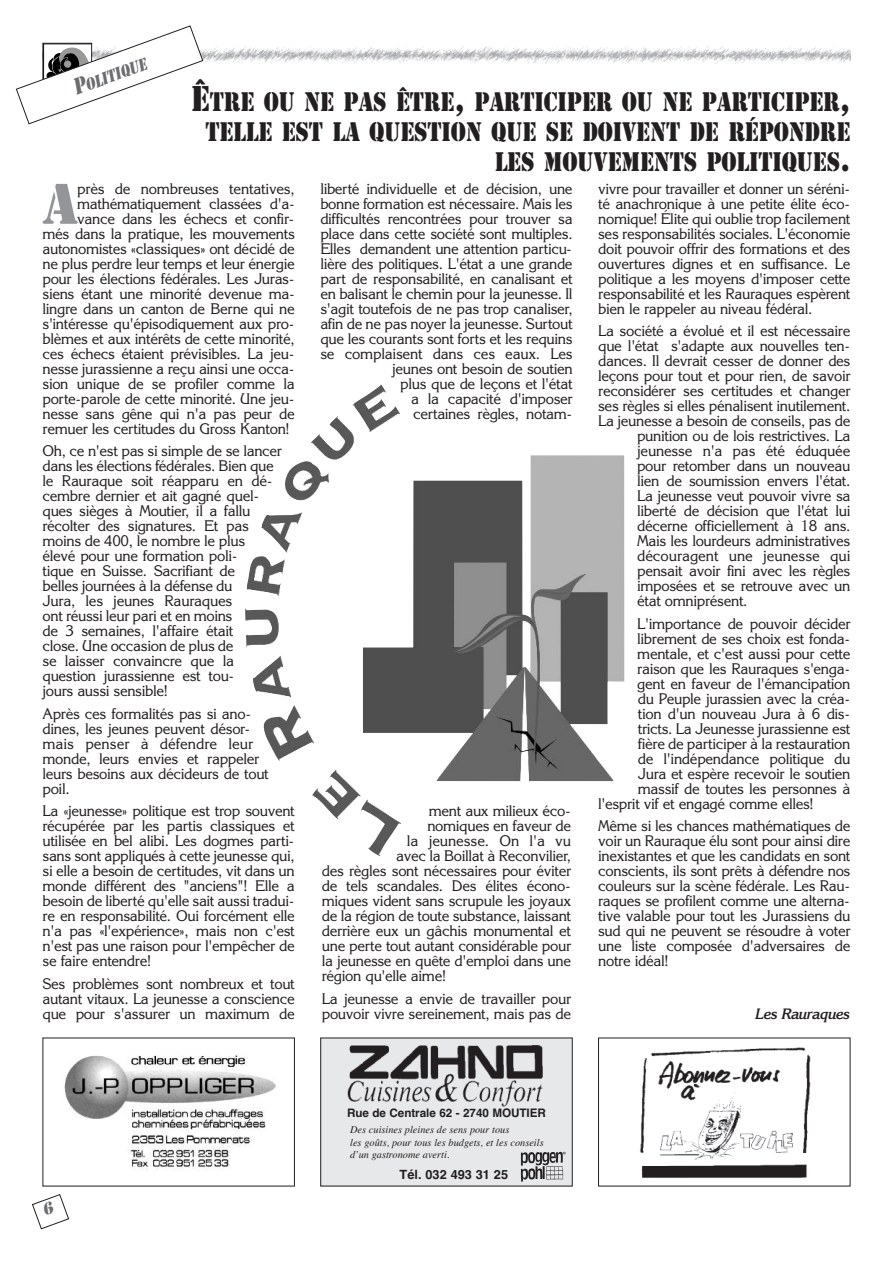
<style>
.page{position:relative;width:893px;height:1263px;background:#fff}
.page>*{position:absolute;margin:0;border:0;box-sizing:border-box;transform-origin:0 0}
.t1{font:59.85px "Army";color:#939598;scale:.95 1}
.t2{font:28.2px/30px "Army";letter-spacing:-.01em;color:#231f20;text-align:right;scale:.85 1}
.t3{font:italic 18px "Army";color:#6c6d70;scale:.8 1}
.t4{font:15px/15px "Korinna";letter-spacing:-.025em;color:#231f20;text-align:justify;scale:.95 1}
.t5{font:15px "Korinna";letter-spacing:-.005em;color:#231f20;scale:.95 1}
.t6{font:italic 700 15px "Korinna IT Cby BT";letter-spacing:-.025em;color:#231f20;scale:.95 1}
.t7{font:700 12.75px "Helvetica";color:#231f20}
.t8{font:700 11.7px "Helvetica";letter-spacing:-.005em;color:#231f20}
.t9{font:italic 10.5px/12.6px "Times";color:#231f20}
.s1{font-size:24px}
.s2{font-size:37.5px}
</style>
<div class="page">
<img style="left:640px;top:1047px;width:171px;height:131px">
<div style="left:321px;top:1038px;width:251px;height:148px;background:#e7e8e9"></div>
<img style="left:347px;top:1045px;width:196px;height:62px">
<div style="left:320px;top:1037px;width:253px;height:149px;border:1px solid #231f20"></div>
<img style="left:520px;top:1151px;width:46px;height:31px">
<img style="left:64px;top:1055px;width:212px;height:115px">
<img style="left:204px;top:45px;width:646px;height:19px">
<svg style="left:16px;top:25px;width:188px;height:100px"></svg>
<img style="left:245px;top:384px;width:379px;height:436px">
<svg style="left:32px;top:1194px;width:37px;height:36px"></svg>
<p class="t3" style="left:71px;top:80px;width:97px;rotate:-20deg"><span class="s1">P</span>OLITIQUE</p>
<h2 class="t2" style="left:191px;top:87px;width:777px"><span class="s2">Ê</span>TRE OU NE PAS ÊTRE<span class="s2">,</span> PARTICIPER OU NE PARTICIPER<span class="s2">,<br></span>TELLE EST LA QUESTION QUE SE DOIVENT DE RÉPONDRE<br>LES MOUVEMENTS POLITIQUES<span class="s2">.</span></h2>
<h1 class="t1" style="left:43px;top:169px;width:39px">A</h1>
<p class="t4" style="left:77px;top:181px;width:231px">près de nombreuses tentatives,</p>
<p class="t4" style="left:77px;top:196px;width:231px">mathématiquement classées d'a-</p>
<p class="t4" style="left:77px;top:211px;width:230px">vance dans les échecs et confir-</p>
<p class="t4" style="left:43px;top:226px;width:267px">més dans la pratique, les mouvements</p>
<p class="t4" style="left:43px;top:241px;width:267px">autonomistes «classiques» ont décidé de</p>
<p class="t4" style="left:43px;top:256px;width:267px">ne plus perdre leur temps et leur énergie</p>
<p class="t4" style="left:43px;top:271px;width:267px">pour les élections fédérales. Les Juras-</p>
<p class="t4" style="left:43px;top:286px;width:267px">siens étant une minorité devenue ma-</p>
<p class="t4" style="left:43px;top:301px;width:267px">lingre dans un canton de Berne qui ne</p>
<p class="t4" style="left:43px;top:316px;width:267px">s'intéresse qu'épisodiquement aux pro-</p>
<p class="t4" style="left:43px;top:331px;width:267px">blèmes et aux intérêts de cette minorité,</p>
<p class="t4" style="left:43px;top:346px;width:267px">ces échecs étaient prévisibles. La jeu-</p>
<p class="t4" style="left:43px;top:361px;width:267px">nesse jurassienne a reçu ainsi une occa-</p>
<p class="t4" style="left:43px;top:376px;width:267px">sion unique de se profiler comme la</p>
<p class="t4" style="left:43px;top:391px;width:267px">porte-parole de cette minorité. Une jeu-</p>
<p class="t4" style="left:43px;top:406px;width:267px">nesse sans gêne qui n'a pas peur de</p>
<p class="t4" style="left:43px;top:421px;width:262px">remuer les certitudes du Gross Kanton!</p>
<p class="t4" style="left:43px;top:444px;width:254px;text-align:left">Oh, ce n'est pas si simple de se lancer dans les élections fédérales. Bien que le Rauraque soit réapparu en dé&shy;cembre dernier et ait gagné quel&shy;ques sièges à Moutier, il a fallu récolter des signatures. Et pas moins de 400, le nombre le plus élevé pour une formation poli-<br>tique en Suisse. Sacrifiant de<br>belles journées à la défense du<br>Jura, les jeunes Rauraques<br>ont réussi leur pari et en moins<br>de 3 semaines, l'affaire était<br>close. Une occasion de plus de<br>se laisser convaincre que la question jurassienne est tou-<br>jours aussi sensible!</p>
<p class="t4" style="left:43px;top:706px;width:240px;text-align:left">Après ces formalités pas si ano&shy;dines, les jeunes peuvent désor&shy;mais penser à défendre leur monde, leurs envies et rappeler leurs besoins aux décideurs de tout poil.</p>
<p class="t4" style="left:43px;top:804px;width:267px">La «jeunesse» politique est trop souvent récupérée par les partis classiques et utilisée en bel alibi. Les dogmes parti&shy;sans sont appliqués à cette jeunesse qui, si elle a besoin de certitudes, vit dans un monde différent des "anciens"! Elle a besoin de liberté qu'elle sait aussi tradui&shy;re en responsabilité. Oui forcément elle n'a pas «l'expérience», mais non c'est n'est pas une raison pour l'empêcher de se faire entendre!</p>
<p class="t4" style="left:43px;top:976px;width:267px">Ses problèmes sont nombreux et tout autant vitaux. La jeunesse a conscience que pour s'assurer un maximum de</p>
<p class="t4" style="left:320px;top:181px;width:267px;text-align:right">liberté individuelle et de décision, une bonne formation est nécessaire. Mais les difficultés rencontrées pour trouver sa place dans cette société sont multiples.<br>Elles demandent une attention particu&shy;lière des politiques. L'état a une grande part de responsabilité, en canalisant et en balisant le chemin pour la jeunesse. Il s'agit toutefois de ne pas trop canaliser, afin de ne pas noyer la jeunesse. Surtout que les courants sont forts et les requins se complaisent dans ces eaux. Les jeunes ont besoin de soutien<br>plus que de leçons et l'état<br>a la capacité d'imposer<br>certaines règles, notam-</p>
<p class="t4" style="left:429px;top:803px;width:151px">ment aux milieux éco-</p>
<p class="t4" style="left:427px;top:818px;width:153px">nomiques en faveur de</p>
<p class="t4" style="left:407px;top:833px;width:174px">la jeunesse. On l'a vu</p>
<p class="t4" style="left:396px;top:848px;width:186px">avec la Boillat à Reconvilier,</p>
<p class="t4" style="left:322px;top:863px;width:264px">des règles sont nécessaires pour éviter</p>
<p class="t4" style="left:322px;top:878px;width:264px">de tels scandales. Des élites écono-</p>
<p class="t4" style="left:322px;top:893px;width:264px">miques vident sans scrupule les joyaux</p>
<p class="t4" style="left:322px;top:908px;width:264px">de la région de toute substance, laissant</p>
<p class="t4" style="left:322px;top:923px;width:264px">derrière eux un gâchis monumental et</p>
<p class="t4" style="left:322px;top:938px;width:264px">une perte tout autant considérable pour</p>
<p class="t4" style="left:322px;top:953px;width:264px">la jeunesse en quête d'emploi dans une</p>
<p class="t4" style="left:322px;top:968px;width:132px">région qu'elle aime!</p>
<p class="t4" style="left:322px;top:991px;width:264px">La jeunesse a envie de travailler pour pouvoir vivre sereinement, mais pas de</p>
<p class="t4" style="left:598px;top:181px;width:267px">vivre pour travailler et donner un séréni&shy;té anachronique à une petite élite éco&shy;nomique! Élite qui oublie trop facilement ses responsabilités sociales. L'économie doit pouvoir offrir des formations et des ouvertures dignes et en suffisance. Le politique a les moyens d'imposer cette responsabilité et les Rauraques espèrent bien le rappeler au niveau fédéral.</p>
<p class="t4" style="left:598px;top:324px;width:267px">La société a évolué et il est nécessaire</p>
<p class="t4" style="left:598px;top:339px;width:267px">que l'état s'adapte aux nouvelles ten-</p>
<p class="t4" style="left:598px;top:354px;width:267px">dances. Il devrait cesser de donner des</p>
<p class="t4" style="left:598px;top:369px;width:267px">leçons pour tout et pour rien, de savoir</p>
<p class="t4" style="left:598px;top:384px;width:267px">reconsidérer ses certitudes et changer</p>
<p class="t4" style="left:598px;top:399px;width:267px">ses règles si elles pénalisent inutilement.</p>
<p class="t4" style="left:598px;top:414px;width:267px">La jeunesse a besoin de conseils, pas de</p>
<p class="t4" style="left:637px;top:429px;width:226px">punition ou de lois restrictives. La</p>
<p class="t4" style="left:637px;top:444px;width:226px">jeunesse n'a pas été éduquée</p>
<p class="t4" style="left:637px;top:459px;width:226px">pour retomber dans un nouveau</p>
<p class="t4" style="left:637px;top:474px;width:226px">lien de soumission envers l'état.</p>
<p class="t4" style="left:637px;top:489px;width:226px">La jeunesse veut pouvoir vivre sa</p>
<p class="t4" style="left:637px;top:504px;width:226px">liberté de décision que l'état lui</p>
<p class="t4" style="left:637px;top:519px;width:226px">décerne officiellement à 18 ans.</p>
<p class="t4" style="left:637px;top:534px;width:226px">Mais les lourdeurs administratives</p>
<p class="t5" style="left:637px;top:547px;width:226px">découragent une jeunesse qui</p>
<p class="t4" style="left:637px;top:564px;width:226px">pensait avoir fini avec les règles</p>
<p class="t4" style="left:637px;top:579px;width:226px">imposées et se retrouve avec un</p>
<p class="t4" style="left:637px;top:594px;width:118px">état omniprésent.</p>
<p class="t4" style="left:637px;top:616px;width:226px">L'importance de pouvoir décider</p>
<p class="t4" style="left:637px;top:631px;width:226px">librement de ses choix est fonda-</p>
<p class="t4" style="left:637px;top:646px;width:226px">mentale, et c'est aussi pour cette</p>
<p class="t4" style="left:637px;top:661px;width:226px">raison que les Rauraques s'enga-</p>
<p class="t4" style="left:637px;top:676px;width:226px">gent en faveur de l'émancipation</p>
<p class="t4" style="left:638px;top:691px;width:225px">du Peuple jurassien avec la créa-</p>
<p class="t4" style="left:638px;top:706px;width:225px">tion d'un nouveau Jura à 6 dis-</p>
<p class="t4" style="left:638px;top:721px;width:225px">tricts. La Jeunesse jurassienne est</p>
<p class="t4" style="left:638px;top:736px;width:225px">fière de participer à la restauration</p>
<p class="t4" style="left:638px;top:751px;width:225px">de l'indépendance politique du</p>
<p class="t4" style="left:638px;top:766px;width:225px">Jura et espère recevoir le soutien</p>
<p class="t4" style="left:638px;top:781px;width:225px">massif de toutes les personnes à</p>
<p class="t4" style="left:598px;top:796px;width:228px">l'esprit vif et engagé comme elles!</p>
<p class="t4" style="left:598px;top:819px;width:267px">Même si les chances mathématiques de voir un Rauraque élu sont pour ainsi dire inexistantes et que les candidats en sont conscients, ils sont prêts à défendre nos couleurs sur la scène fédérale. Les Rau&shy;raques se profilent comme une alterna&shy;tive valable pour tout les Jurassiens du sud qui ne peuvent se résoudre à voter une liste composée d'adversaires de notre idéal!</p>
<p class="t6" style="left:756px;top:1005px;width:101px">Les Rauraques</p>
<p class="t8" style="left:347px;top:1106px;width:200px">Rue de Centrale 62 - 2740 MOUTIER</p>
<p class="t9" style="left:350px;top:1123px;width:195px">Des cuisines pleines de sens pour tous<br>les goûts, pour tous les budgets, et les conseils d’un gastronome averti.</p>
<p class="t7" style="left:400px;top:1167px;width:110px">Tél. 032 493 31 25</p>
</div>
